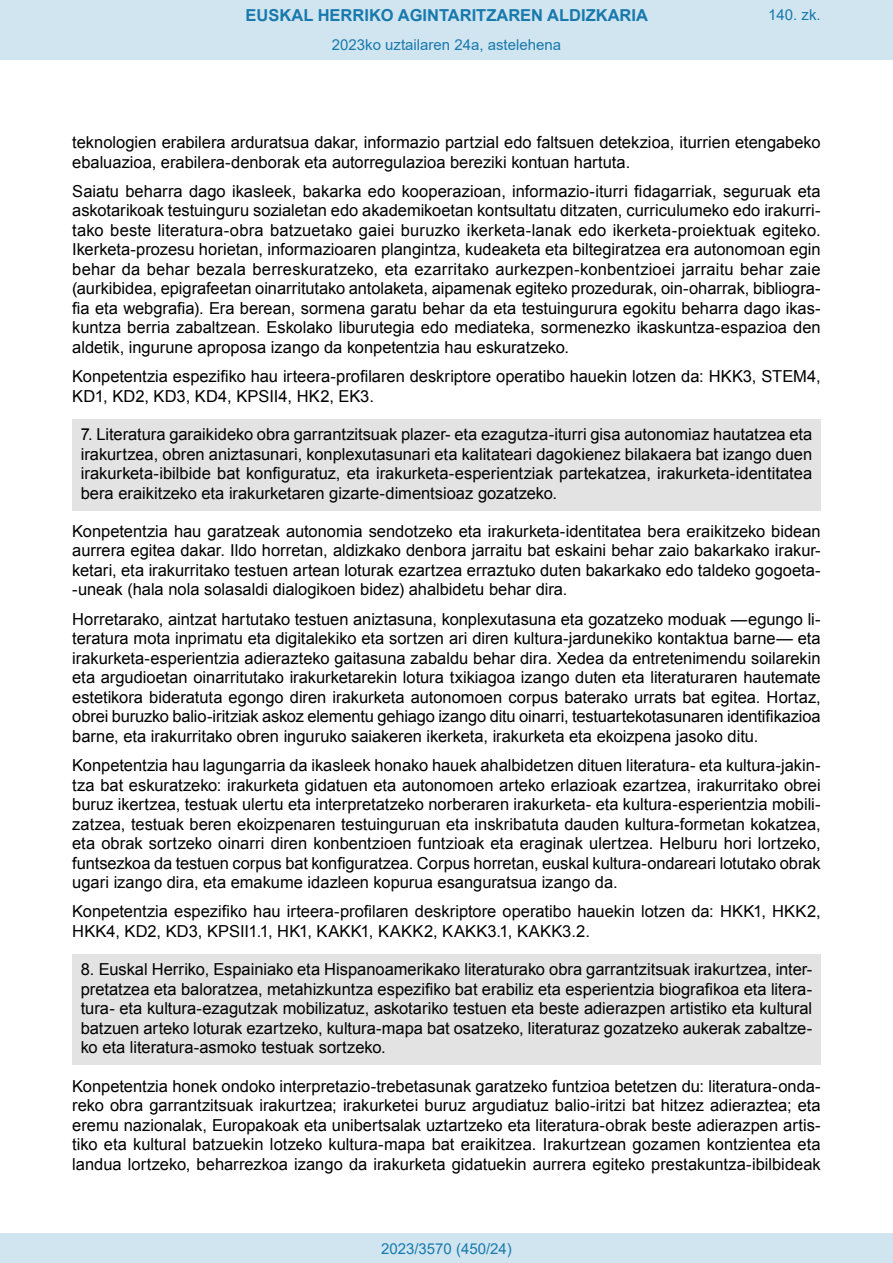
<style>
.page{position:relative;width:893px;height:1263px;background:#fff}
.page>*{position:absolute;margin:0;border:0;box-sizing:border-box;transform-origin:0 0}
.t1{font:16.5px/19.5px "Arial";color:#000;text-align:justify}
.t2{font:700 16.5px "Arial";color:#1879ad}
.Paginacion_Centro{font:15px "Arial";color:#1879ad}
</style>
<div class="page">
<div style="left:72px;top:419px;width:749px;height:91px;background:#e3e3e3"></div>
<div style="left:72px;top:954px;width:749px;height:111px;background:#e3e3e3"></div>
<div style="left:0;top:0;width:893px;height:60px;background:#d0e5f0"></div>
<div style="left:0;top:1233px;width:893px;height:30px;background:#d0e5f0"></div>
<p class="t2" style="left:246px;top:3px;width:404px">EUSKAL HERRIKO AGINTARITZAREN ALDIZKARIA</p>
<p class="Paginacion_Centro" style="left:768px;top:5px;width:54px">140. zk.</p>
<p class="Paginacion_Centro" style="left:332px;top:35px;width:231px">2023ko uztailaren 24a, astelehena</p>
<p class="t1" style="left:72px;top:133px;width:750px">teknologien erabilera arduratsua dakar, informazio partzial edo faltsuen detekzioa, iturrien etengabeko ebaluazioa, erabilera-denborak eta autorregulazioa bereziki kontuan hartuta.</p>
<p class="t1" style="left:72px;top:182px;width:750px">Saiatu beharra dago ikasleek, bakarka edo kooperazioan, informazio-iturri fidagarriak, seguruak eta askotarikoak testuinguru sozialetan edo akademikoetan kontsultatu ditzaten, curriculumeko edo irakurri&shy;tako beste literatura-obra batzuetako gaiei buruzko ikerketa-lanak edo ikerketa-proiektuak egiteko.<br>Ikerketa-prozesu horietan, informazioaren plangintza, kudeaketa eta biltegiratzea era autonomoan egin behar da behar bezala berreskuratzeko, eta ezarritako aurkezpen-konbentzioei jarraitu behar zaie (aurkibidea, epigrafeetan oinarritutako antolaketa, aipamenak egiteko prozedurak, oin-oharrak, bibliogra&shy;fia eta webgrafia). Era berean, sormena garatu behar da eta testuingurura egokitu beharra dago ikas&shy;kuntza berria zabaltzean. Eskolako liburutegia edo mediateka, sormenezko ikaskuntza-espazioa den aldetik, ingurune aproposa izango da konpetentzia hau eskuratzeko.</p>
<p class="t1" style="left:72px;top:367px;width:750px">Konpetentzia espezifiko hau irteera-profilaren deskriptore operatibo hauekin lotzen da: HKK3, STEM4,<br>KD1, KD2, KD3, KD4, KPSII4, HK2, EK3.</p>
<p class="t1" style="left:81px;top:425px;width:733px">7. Literatura garaikideko obra garrantzitsuak plazer- eta ezagutza-iturri gisa autonomiaz hautatzea eta irakurtzea, obren aniztasunari, konplexutasunari eta kalitateari dagokienez bilakaera bat izango duen irakurketa-ibilbide bat konfiguratuz, eta irakurketa-esperientziak partekatzea, irakurketa-identitatea bera eraikitzeko eta irakurketaren gizarte-dimentsioaz gozatzeko.</p>
<p class="t1" style="left:72px;top:521px;width:750px">Konpetentzia hau garatzeak autonomia sendotzeko eta irakurketa-identitatea bera eraikitzeko bidean aurrera egitea dakar. Ildo horretan, aldizkako denbora jarraitu bat eskaini behar zaio bakarkako irakur&shy;ketari, eta irakurritako testuen artean loturak ezartzea erraztuko duten bakarkako edo taldeko gogoeta--uneak (hala nola solasaldi dialogikoen bidez) ahalbidetu behar dira.</p>
<p class="t1" style="left:72px;top:609px;width:750px">Horretarako, aintzat hartutako testuen aniztasuna, konplexutasuna eta gozatzeko moduak —egungo li&shy;teratura mota inprimatu eta digitalekiko eta sortzen ari diren kultura-jardunekiko kontaktua barne— eta irakurketa-esperientzia adierazteko gaitasuna zabaldu behar dira. Xedea da entretenimendu soilarekin eta argudioetan oinarritutako irakurketarekin lotura txikiagoa izango duten eta literaturaren hautemate estetikora bideratuta egongo diren irakurketa autonomoen corpus baterako urrats bat egitea. Hortaz, obrei buruzko balio-iritziak askoz elementu gehiago izango ditu oinarri, testuartekotasunaren identifikazioa barne, eta irakurritako obren inguruko saiakeren ikerketa, irakurketa eta ekoizpena jasoko ditu.</p>
<p class="t1" style="left:72px;top:756px;width:750px">Konpetentzia hau lagungarria da ikasleek honako hauek ahalbidetzen dituen literatura- eta kultura-jakin&shy;tza bat eskuratzeko: irakurketa gidatuen eta autonomoen arteko erlazioak ezartzea, irakurritako obrei buruz ikertzea, testuak ulertu eta interpretatzeko norberaren irakurketa- eta kultura-esperientzia mobili&shy;zatzea, testuak beren ekoizpenaren testuinguruan eta inskribatuta dauden kultura-formetan kokatzea, eta obrak sortzeko oinarri diren konbentzioen funtzioak eta eraginak ulertzea. Helburu hori lortzeko, funtsezkoa da testuen corpus bat konfiguratzea. Corpus horretan, euskal kultura-ondareari lotutako obrak ugari izango dira, eta emakume idazleen kopurua esanguratsua izango da.</p>
<p class="t1" style="left:72px;top:902px;width:750px">Konpetentzia espezifiko hau irteera-profilaren deskriptore operatibo hauekin lotzen da: HKK1, HKK2,<br>HKK4, KD2, KD3, KPSII1.1, HK1, KAKK1, KAKK2, KAKK3.1, KAKK3.2.</p>
<p class="t1" style="left:81px;top:960px;width:733px">8. Euskal Herriko, Espainiako eta Hispanoamerikako literaturako obra garrantzitsuak irakurtzea, inter&shy;pretatzea eta baloratzea, metahizkuntza espezifiko bat erabiliz eta esperientzia biografikoa eta litera&shy;tura- eta kultura-ezagutzak mobilizatuz, askotariko testuen eta beste adierazpen artistiko eta kultural batzuen arteko loturak ezartzeko, kultura-mapa bat osatzeko, literaturaz gozatzeko aukerak zabaltze&shy;ko eta literatura-asmoko testuak sortzeko.</p>
<p class="t1" style="left:72px;top:1076px;width:750px">Konpetentzia honek ondoko interpretazio-trebetasunak garatzeko funtzioa betetzen du: literatura-onda&shy;reko obra garrantzitsuak irakurtzea; irakurketei buruz argudiatuz balio-iritzi bat hitzez adieraztea; eta eremu nazionalak, Europakoak eta unibertsalak uztartzeko eta literatura-obrak beste adierazpen artis&shy;tiko eta kultural batzuekin lotzeko kultura-mapa bat eraikitzea. Irakurtzean gozamen kontzientea eta landua lortzeko, beharrezkoa izango da irakurketa gidatuekin aurrera egiteko prestakuntza-ibilbideak</p>
<p class="Paginacion_Centro" style="left:381px;top:1238px;width:132px">2023/3570 (450/24)</p>
</div>
